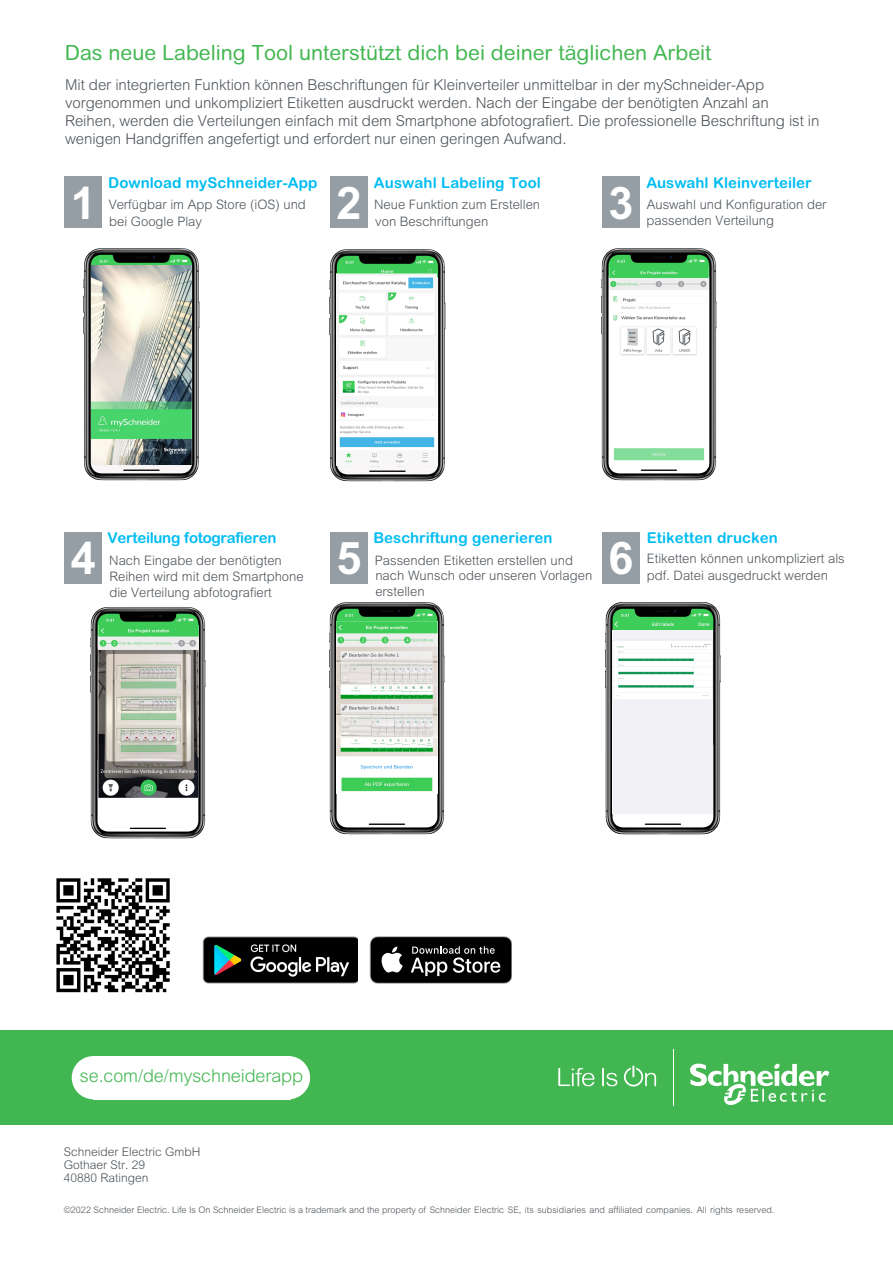
<style>
.page{position:relative;width:893px;height:1263px;background:#fff}
.page>*{position:absolute;margin:0;border:0;box-sizing:border-box;transform-origin:0 0}
.t1{font:700 45px "Arial MT Pro";color:#fff}
.Bullet_1{font:21px "Arial Rounded MT Pro";color:#42b751}
.Cover_Capsule{font:300 18px "Arial MT Std";letter-spacing:-.005em;color:#42b751}
.Bullet_1-2{font:300 15px/18px "Arial MT Pro";letter-spacing:-.005em;color:#4d545a}
.Heading_2{font:700 15px "Arial Rounded MT Pro";color:#01bdf2}
.Heading_2-2{font:700 15px "Arial Rounded MT Pro";letter-spacing:-.02em;color:#01bdf2}
.Heading_2-3{font:300 13.05px/16.2px "Arial MT Std";color:#4d545a}
.Subhead_Style_03{font:300 12px/13.2px "Arial MT Pro";color:#4d545a}
.Subhead_Style_03-2{font:300 9px "Arial MT Pro";color:#4d545a}
</style>
<div class="page">
<div style="left:0;top:1030px;width:893px;height:95px;background:#42b751"></div>
<svg style="left:558px;top:1068px;width:36px;height:18px"></svg>
<svg style="left:602px;top:1068px;width:15px;height:18px"></svg>
<svg style="left:624px;top:1066px;width:32px;height:20px"></svg>
<hr style="left:673px;top:1049px;width:1px;height:57px;background:#fff">
<svg style="left:690px;top:1063px;width:139px;height:42px"></svg>
<img style="left:202px;top:936px;width:155px;height:48px">
<svg style="left:370px;top:936px;width:142px;height:48px;background:#323333"></svg>
<div style="left:64px;top:177px;width:38px;height:51px;background:#959ea4"></div>
<div style="left:64px;top:532px;width:38px;height:52px;background:#959ea4"></div>
<div style="left:330px;top:177px;width:38px;height:51px;background:#959ea4"></div>
<div style="left:330px;top:532px;width:38px;height:52px;background:#959ea4"></div>
<div style="left:602px;top:177px;width:38px;height:51px;background:#959ea4"></div>
<div style="left:602px;top:532px;width:38px;height:52px;background:#959ea4"></div>
<div style="left:93px;top:1056px;width:198px;height:43px;background:#fff"></div>
<div style="left:72px;top:1056px;width:43px;height:43px;background:#fff;border-radius:50%"></div>
<div style="left:267px;top:1056px;width:43px;height:43px;background:#fff;border-radius:50%"></div>
<img style="left:605px;top:602px;width:116px;height:233px">
<img style="left:90px;top:607px;width:116px;height:232px">
<img style="left:601px;top:248px;width:116px;height:233px">
<img style="left:83px;top:248px;width:117px;height:233px">
<img style="left:56px;top:878px;width:114px;height:115px">
<img style="left:98px;top:625px;width:101px;height:173px">
<img style="left:613px;top:631px;width:100px;height:183px">
<img style="left:609px;top:267px;width:100px;height:199px">
<img style="left:329px;top:602px;width:116px;height:233px">
<img style="left:329px;top:249px;width:117px;height:233px">
<img style="left:91px;top:266px;width:100px;height:198px">
<img style="left:337px;top:274px;width:100px;height:191px">
<img style="left:337px;top:621px;width:100px;height:172px">
<p class="Bullet_1" style="left:65px;top:40px;width:648px">Das neue Labeling Tool unterstützt dich bei deiner täglichen Arbeit</p>
<p class="Bullet_1-2" style="left:65px;top:76px;width:756px">Mit der integrierten Funktion können Beschriftungen für Kleinverteiler unmittelbar in der mySchneider-App vorgenommen und unkompliziert Etiketten ausdruckt werden. Nach der Eingabe der benötigten Anzahl an Reihen, werden die Verteilungen einfach mit dem Smartphone abfotografiert. Die professionelle Beschriftung ist in wenigen Handgriffen angefertigt und erfordert nur einen geringen Aufwand.</p>
<p class="t1" style="left:71px;top:177px;width:27px">1</p>
<p class="Heading_2" style="left:108px;top:174px;width:211px">Download mySchneider-App</p>
<p class="Heading_2-3" style="left:109px;top:197px;width:199px">Verfügbar im App Store (iOS) und bei Google Play</p>
<p class="t1" style="left:337px;top:177px;width:27px">2</p>
<p class="Heading_2" style="left:374px;top:174px;width:168px">Auswahl Labeling Tool</p>
<p class="Heading_2-3" style="left:374px;top:196px;width:168px">Neue Funktion zum Erstellen von Beschriftungen</p>
<p class="t1" style="left:609px;top:177px;width:27px">3</p>
<p class="Heading_2" style="left:646px;top:173px;width:167px">Auswahl Kleinverteiler</p>
<p class="Heading_2-3" style="left:646px;top:196px;width:182px">Auswahl und Konfiguration der passenden Verteilung</p>
<p class="t1" style="left:71px;top:532px;width:27px">4</p>
<p class="Heading_2-2" style="left:107px;top:529px;width:170px">Verteilung fotografieren</p>
<p class="Heading_2-3" style="left:109px;top:552px;width:196px">Nach Eingabe der benötigten<br>Reihen wird mit dem Smartphone die Verteilung abfotografiert</p>
<p class="t1" style="left:337px;top:532px;width:27px">5</p>
<p class="Heading_2" style="left:373px;top:529px;width:181px">Beschriftung generieren</p>
<p class="Heading_2-3" style="left:375px;top:552px;width:219px;line-height:15.8px">Passenden Etiketten erstellen und nach Wunsch oder unseren Vorlagen erstellen</p>
<p class="t1" style="left:609px;top:532px;width:27px">6</p>
<p class="Heading_2" style="left:647px;top:528px;width:133px">Etiketten drucken</p>
<p class="Heading_2-3" style="left:647px;top:550px;width:199px">Etiketten können unkompliziert als pdf. Datei ausgedruckt werden</p>
<p class="Cover_Capsule" style="left:80px;top:1066px;width:225px">se.com/de/myschneiderapp</p>
<p class="Subhead_Style_03" style="left:64px;top:1145px;width:138px">Schneider Electric GmbH<br>Gothaer Str. 29<br>40880 Ratingen</p>
<p class="Subhead_Style_03-2" style="left:64px;top:1204px;width:712px">©2022 Schneider Electric. Life Is On Schneider Electric is a trademark and the property of Schneider Electric SE, its subsidiaries and affiliated companies. All rights reserved.</p>
</div>
